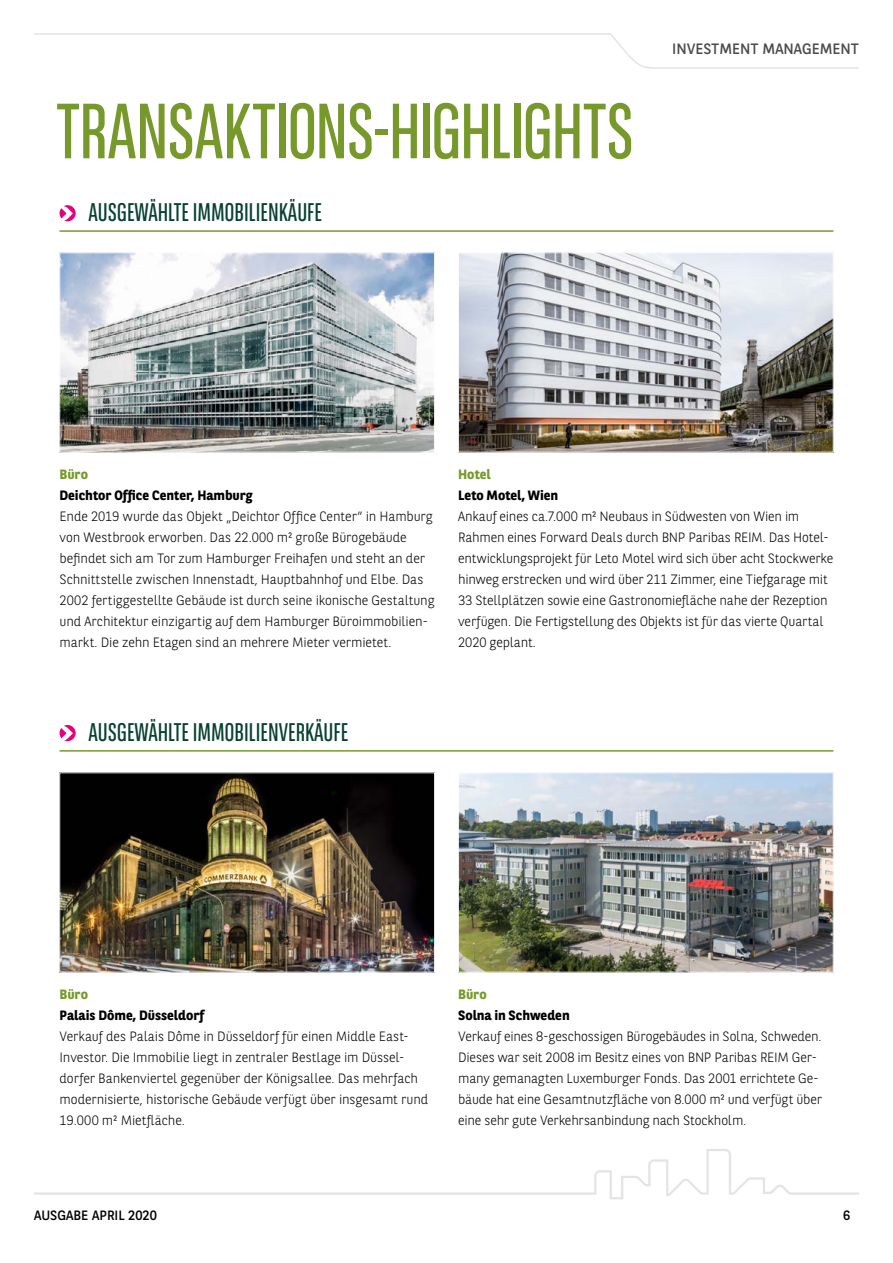
<style>
.page{position:relative;width:893px;height:1263px;background:#fff}
.page>*{position:absolute;margin:0;border:0;box-sizing:border-box;transform-origin:0 0}
.t1{font:78px "BNPP Sans Condensed";letter-spacing:-.015em;color:#77992b}
.t2{font:25.5px "BNPP Sans Condensed";color:#074231}
.t3{font:15px "BNPP Sans";color:#4b4b4d}
.t4{font:300 13.5px/21px "BNPP Sans";letter-spacing:-.005em;color:#000}
.t5{font:700 13.5px "BNPP Sans";color:#000}
.t6{font:13.5px "BNPP Sans";color:#000}
.t7{font:700 13.5px "BNPP Sans";color:#77992b}
</style>
<div class="page">
<svg style="left:34px;top:33px;width:825px;height:36px"></svg>
<svg style="left:34px;top:1149px;width:825px;height:51px"></svg>
<hr style="left:60px;top:230px;width:773px;height:2px;background:#77992b">
<svg style="left:60px;top:205px;width:16px;height:16px"></svg>
<hr style="left:60px;top:750px;width:773px;height:2px;background:#77992b">
<svg style="left:60px;top:725px;width:16px;height:16px"></svg>
<img style="left:62px;top:255px;width:371px;height:195px">
<div style="left:60px;top:253px;width:375px;height:199px;border:1px solid #fff"></div>
<img style="left:62px;top:775px;width:371px;height:195px">
<img style="left:460px;top:775px;width:371px;height:195px">
<div style="left:458px;top:773px;width:375px;height:199px;border:1px solid #fff"></div>
<img style="left:460px;top:255px;width:371px;height:195px">
<div style="left:458px;top:253px;width:375px;height:199px;border:1px solid #fff"></div>
<h1 class="t1" style="left:56px;top:82px;width:579px">TRANSAKTIONS-HIGHLIGHTS</h1>
<h2 class="t2" style="left:88px;top:196px;width:235px">AUSGEWÄHLTE IMMOBILIENKÄUFE</h2>
<p class="t3" style="left:672px;top:38px;width:188px">INVESTMENT MANAGEMENT</p>
<p class="t7" style="left:60px;top:465px;width:30px">Büro</p>
<p class="t5" style="left:60px;top:486px;width:195px">Deichtor Office Center, Hamburg</p>
<p class="t4" style="left:60px;top:505px;width:376px">Ende 2019 wurde das Objekt „Deichtor Office Center“ in Hamburg von Westbrook erworben. Das 22.000 m² große Bürogebäude befindet sich am Tor zum Hamburger Freihafen und steht an der Schnittstelle zwischen Innenstadt, Hauptbahnhof und Elbe. Das 2002 fertiggestellte Gebäude ist durch seine ikonische Gestaltung und Architektur einzigartig auf dem Hamburger Büroimmobilien&shy;markt. Die zehn Etagen sind an mehrere Mieter vermietet.</p>
<p class="t7" style="left:458px;top:465px;width:34px">Hotel</p>
<p class="t5" style="left:458px;top:486px;width:102px">Leto Motel, Wien</p>
<p class="t4" style="left:458px;top:505px;width:377px">Ankauf eines ca.7.000 m² Neubaus in Südwesten von Wien im Rahmen eines Forward Deals durch BNP Paribas REIM. Das Hotel&shy;entwicklungsprojekt für Leto Motel wird sich über acht Stockwerke hinweg erstrecken und wird über 211 Zimmer, eine Tiefgarage mit 33 Stellplätzen sowie eine Gastronomiefläche nahe der Rezeption verfügen. Die Fertigstellung des Objekts ist für das vierte Quartal 2020 geplant.</p>
<h2 class="t2" style="left:88px;top:716px;width:262px">AUSGEWÄHLTE IMMOBILIENVERKÄUFE</h2>
<p class="t7" style="left:60px;top:985px;width:30px">Büro</p>
<p class="t5" style="left:60px;top:1006px;width:146px">Palais Dôme, Düsseldorf</p>
<p class="t4" style="left:60px;top:1025px;width:370px">Verkauf des Palais Dôme in Düsseldorf für einen Middle East-Investor. Die Immobilie liegt in zentraler Bestlage im Düssel&shy;dorfer Bankenviertel gegenüber der Königsallee. Das mehrfach modernisierte, historische Gebäude verfügt über insgesamt rund 19.000 m² Mietfläche.</p>
<p class="t7" style="left:458px;top:984px;width:30px">Büro</p>
<p class="t5" style="left:458px;top:1005px;width:113px">Solna in Schweden</p>
<p class="t4" style="left:458px;top:1025px;width:365px">Verkauf eines 8-geschossigen Bürogebäudes in Solna, Schweden.<br>Dieses war seit 2008 im Besitz eines von BNP Paribas REIM Ger&shy;many gemanagten Luxemburger Fonds. Das 2001 errichtete Ge&shy;bäude hat eine Gesamtnutzfläche von 8.000 m² und verfügt über eine sehr gute Verkehrsanbindung nach Stockholm.</p>
<p class="t6" style="left:34px;top:1206px;width:124px">AUSGABE APRIL 2020</p>
<p class="t6" style="left:843px;top:1206px;width:9px">6</p>
</div>
